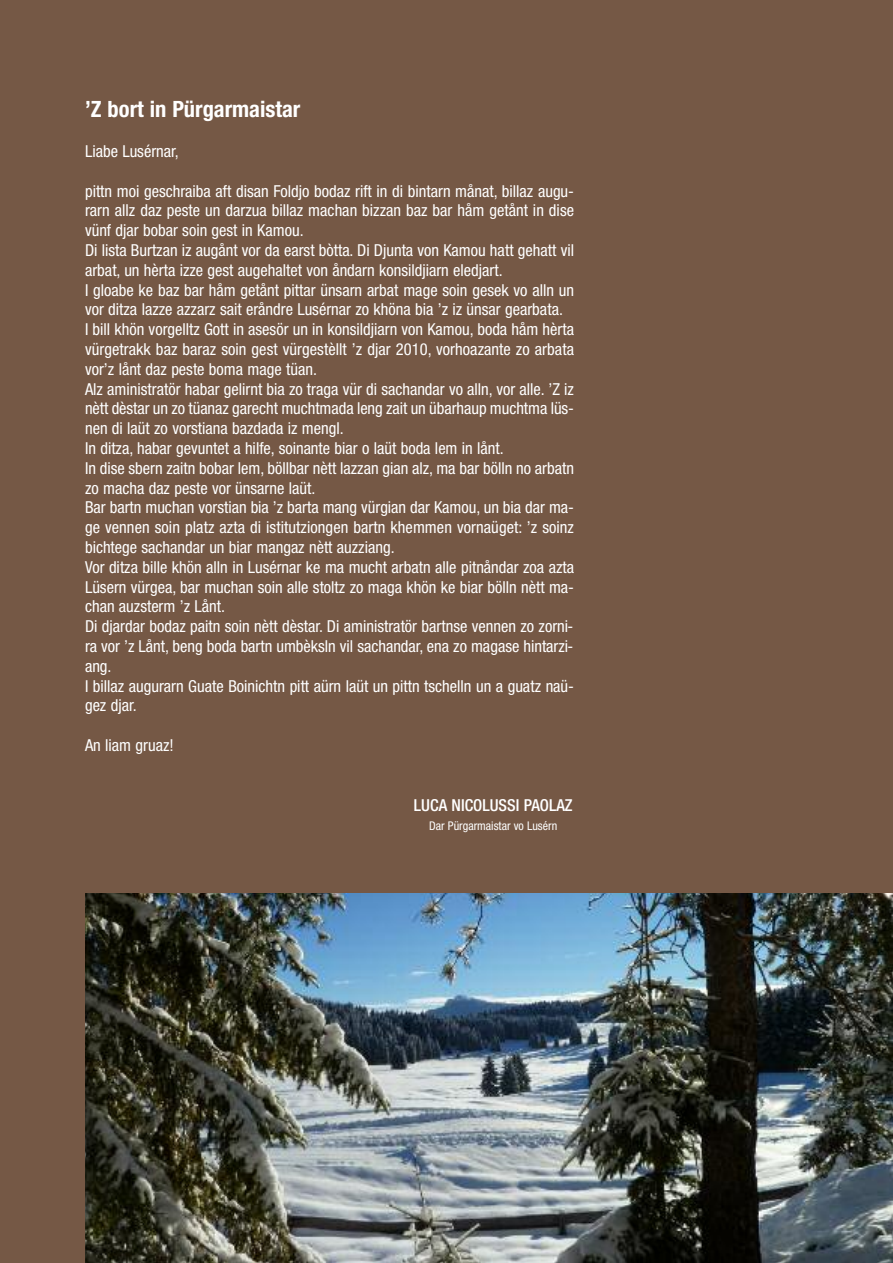
<style>
.page{position:relative;width:893px;height:1263px;background:#755845}
.page>*{position:absolute;margin:0;border:0;box-sizing:border-box;transform-origin:0 0}
.t1{font:700 condensed 22.5px "Helvetica Neue";color:#fff}
.t2{font:condensed 16.5px/19.8px "Helvetica Neue";color:#fff}
.t3{font:500 condensed 16.5px "Helvetica Neue";color:#fff}
.t4{font:condensed 12px "Helvetica Neue";color:#fff}
</style>
<div class="page">
<img style="left:85px;top:893px;width:808px;height:370px">
<h1 class="t1" style="left:85px;top:101px;width:217px">’Z bort in Pürgarmaistar</h1>
<p class="t2" style="left:85px;top:143px;width:95px">Liabe Lusérnar,</p>
<p class="t2" style="left:85px;top:182px;width:490px">pittn moi geschraiba aft disan Foldjo bodaz rift in di bintarn månat, billaz augu&shy;rarn allz daz peste un darzua billaz machan bizzan baz bar håm getånt in dise vünf djar bobar soin gest in Kamou.<br>Di lista Burtzan iz augånt vor da earst bòtta. Di Djunta von Kamou hatt gehatt vil arbat, un hèrta izze gest augehaltet von åndarn konsildjiarn eledjart.<br>I gloabe ke baz bar håm getånt pittar ünsarn arbat mage soin gesek vo alln un vor ditza lazze azzarz sait eråndre Lusérnar zo khöna bia ’z iz ünsar gearbata.<br>I bill khön vorgelltz Gott in asesör un in konsildjiarn von Kamou, boda håm hèrta vürgetrakk baz baraz soin gest vürgestèllt ’z djar 2010, vorhoazante zo arbata vor’z lånt daz peste boma mage tüan.<br>Alz aministratör habar gelirnt bia zo traga vür di sachandar vo alln, vor alle. ’Z iz nètt dèstar un zo tüanaz garecht muchtmada leng zait un übarhaup muchtma lüs&shy;nen di laüt zo vorstiana bazdada iz mengl.<br>In ditza, habar gevuntet a hilfe, soinante biar o laüt boda lem in lånt.<br>In dise sbern zaitn bobar lem, böllbar nètt lazzan gian alz, ma bar bölln no arbatn zo macha daz peste vor ünsarne laüt.<br>Bar bartn muchan vorstian bia ’z barta mang vürgian dar Kamou, un bia dar ma&shy;ge vennen soin platz azta di istitutziongen bartn khemmen vornaüget: ’z soinz bichtege sachandar un biar mangaz nètt auzziang.<br>Vor ditza bille khön alln in Lusérnar ke ma mucht arbatn alle pitnåndar zoa azta Lüsern vürgea, bar muchan soin alle stoltz zo maga khön ke biar bölln nètt ma&shy;chan auzsterm ’z Lånt.<br>Di djardar bodaz paitn soin nètt dèstar. Di aministratör bartnse vennen zo zorni&shy;ra vor ’z Lånt, beng boda bartn umbèksln vil sachandar, ena zo magase hintarzi&shy;ang.<br>I billaz augurarn Guate Boinichtn pitt aürn laüt un pittn tschelln un a guatz naü&shy;gez djar.</p>
<p class="t2" style="left:85px;top:737px;width:90px">An liam gruaz!</p>
<p class="t3" style="left:414px;top:799px;width:160px">LUCA NICOLUSSI PAOLAZ</p>
<p class="t4" style="left:429px;top:822px;width:130px">Dar Pürgarmaistar vo Lusérn</p>
</div>
